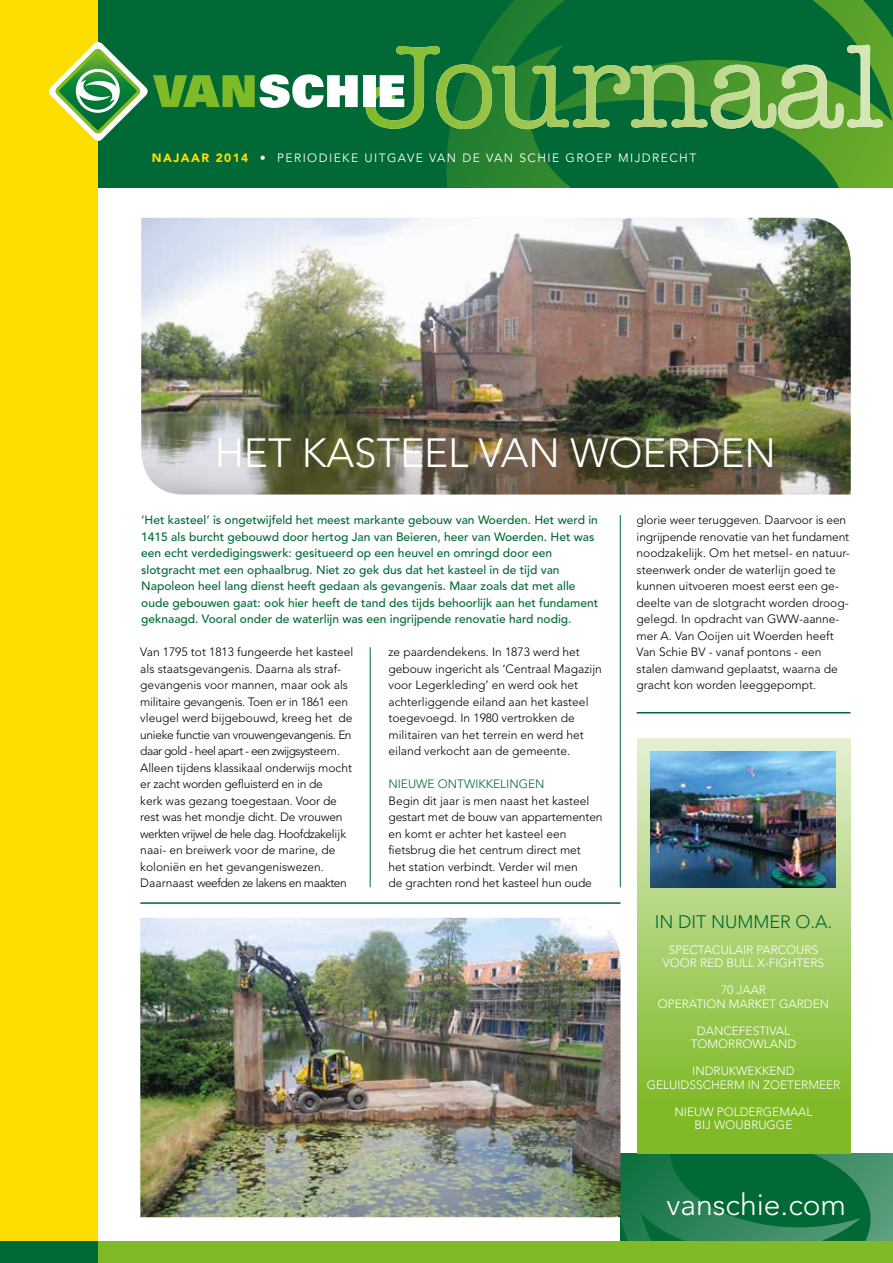
<style>
.page{position:relative;width:893px;height:1263px;background:#fff}
.page>*{position:absolute;margin:0;border:0;box-sizing:border-box;transform-origin:0 0}
.t1{font:300 40.5px "Avenir";color:#fff}
.t2{font:300 30px "Avenir";color:#fff}
.t3{font:300 18px "Avenir";color:#006935}
.t4{font:300 12px/16.5px "Avenir";color:#000}
.t5{font:500 12px/16.5px "Avenir";color:#006935}
.t6{font:300 12px/13.5px "Avenir";color:#fff;text-align:center}
.t7{font:12px "Avenir";letter-spacing:.12em;color:#fff}
.t8{font:300 12px "Avenir";color:#006935}
.s1{font-weight:900;color:#fd0}
.s2{font-weight:900}
</style>
<div class="page">
<div style="left:98px;top:0;width:795px;height:188px;background:#006935"></div>
<svg style="left:446px;top:0;width:447px;height:188px"></svg>
<div style="left:0;top:0;width:98px;height:1263px;background:#fd0"></div>
<svg style="left:617px;top:1032px;width:276px;height:210px"></svg>
<div style="left:637px;top:930px;width:256px;height:223px;background:#fff"></div>
<hr style="left:140px;top:902px;width:480px;height:2px;background:#006935">
<div style="left:637px;top:738px;width:213px;height:415px;background:linear-gradient(to bottom,#e3f0d0,#75b415)"></div>
<div style="left:98px;top:1242px;width:795px;height:21px;background:#80ba27"></div>
<hr style="left:370px;top:647px;width:1px;height:240px;background:#006935">
<svg style="left:48px;top:42px;width:310px;height:99px"></svg>
<div style="left:363px;top:75px;width:12px;height:32px;background:#fff"></div>
<svg style="left:365px;top:45px;width:518px;height:84px"></svg>
<div style="left:0;top:1242px;width:98px;height:21px;background:#006935"></div>
<img style="left:141px;top:218px;width:710px;height:277px">
<hr style="left:620px;top:515px;width:1px;height:372px;background:#006935">
<hr style="left:637px;top:712px;width:213px;height:1px;background:#006935">
<img style="left:651px;top:751px;width:185px;height:136px">
<img style="left:140px;top:918px;width:480px;height:299px">
<p class="t7" style="left:152px;top:151px;width:546px"><span class="s1">NAJAAR 2014</span> <span class="s2">•</span> PERIODIEKE UITGAVE VAN DE VAN SCHIE GROEP MIJDRECHT</p>
<h1 class="t1" style="left:215px;top:429px;width:563px">HET KASTEEL VAN WOERDEN</h1>
<p class="t5" style="left:141px;top:512px;width:458px">‘Het kasteel’ is ongetwijfeld het meest markante gebouw van Woerden. Het werd in 1415 als burcht gebouwd door hertog Jan van Beieren, heer van Woerden. Het was een echt verdedigingswerk: gesitueerd op een heuvel en omringd door een slotgracht met een ophaalbrug. Niet zo gek dus dat het kasteel in de tijd van Napoleon heel lang dienst heeft gedaan als gevangenis. Maar zoals dat met alle oude gebouwen gaat: ook hier heeft de tand des tijds behoorlijk aan het fundament geknaagd. Vooral onder de waterlijn was een ingrijpende renovatie hard nodig.</p>
<p class="t4" style="left:140px;top:644px;width:215px">Van 1795 tot 1813 fungeerde het kasteel als staatsgevangenis. Daarna als straf&shy;gevangenis voor mannen, maar ook als militaire gevangenis. Toen er in 1861 een vleugel werd bijgebouwd, kreeg het de unieke functie van vrouwengevangenis. En daar gold - heel apart - een zwijgsysteem.<br>Alleen tijdens klassikaal onderwijs mocht er zacht worden gefluisterd en in de<br>kerk was gezang toegestaan. Voor de rest was het mondje dicht. De vrouwen werkten vrijwel de hele dag. Hoofdzakelijk naai- en breiwerk voor de marine, de koloniën en het gevangeniswezen.<br>Daarnaast weefden ze lakens en maakten</p>
<p class="t4" style="left:388px;top:644px;width:215px">ze paardendekens. In 1873 werd het gebouw ingericht als ‘Centraal Magazijn voor Legerkleding’ en werd ook het achterliggende eiland aan het kasteel toegevoegd. In 1980 vertrokken de militairen van het terrein en werd het eiland verkocht aan de gemeente.</p>
<p class="t8" style="left:388px;top:777px;width:158px">NIEUWE ONTWIKKELINGEN</p>
<p class="t4" style="left:388px;top:792px;width:216px">Begin dit jaar is men naast het kasteel gestart met de bouw van appartementen en komt er achter het kasteel een fietsbrug die het centrum direct met<br>het station verbindt. Verder wil men<br>de grachten rond het kasteel hun oude</p>
<p class="t4" style="left:637px;top:512px;width:215px">glorie weer teruggeven. Daarvoor is een ingrijpende renovatie van het fundament noodzakelijk. Om het metsel- en natuur&shy;steenwerk onder de waterlijn goed te kunnen uitvoeren moest eerst een ge&shy;deelte van de slotgracht worden droog&shy;gelegd. In opdracht van GWW-aanne&shy;mer A. Van Ooijen uit Woerden heeft Van Schie BV - vanaf pontons - een stalen damwand geplaatst, waarna de gracht kon worden leeggepompt.</p>
<h3 class="t3" style="left:655px;top:911px;width:179px">IN DIT NUMMER O.A.</h3>
<p class="t6" style="left:663px;top:943px;width:163px">SPECTACULAIR PARCOURS<br>VOOR RED BULL X-FIGHTERS</p>
<p class="t6" style="left:658px;top:983px;width:173px">70 JAAR<br>OPERATION MARKET GARDEN</p>
<p class="t6" style="left:691px;top:1024px;width:107px">DANCEFESTIVAL<br>TOMORROWLAND</p>
<p class="t6" style="left:647px;top:1064px;width:195px">INDRUKWEKKEND<br>GELUIDSSCHERM IN ZOETERMEER</p>
<p class="t6" style="left:675px;top:1105px;width:139px">NIEUW POLDERGEMAAL<br>BIJ WOUBRUGGE</p>
<h2 class="t2" style="left:667px;top:1187px;width:181px">vanschie.com</h2>
</div>
